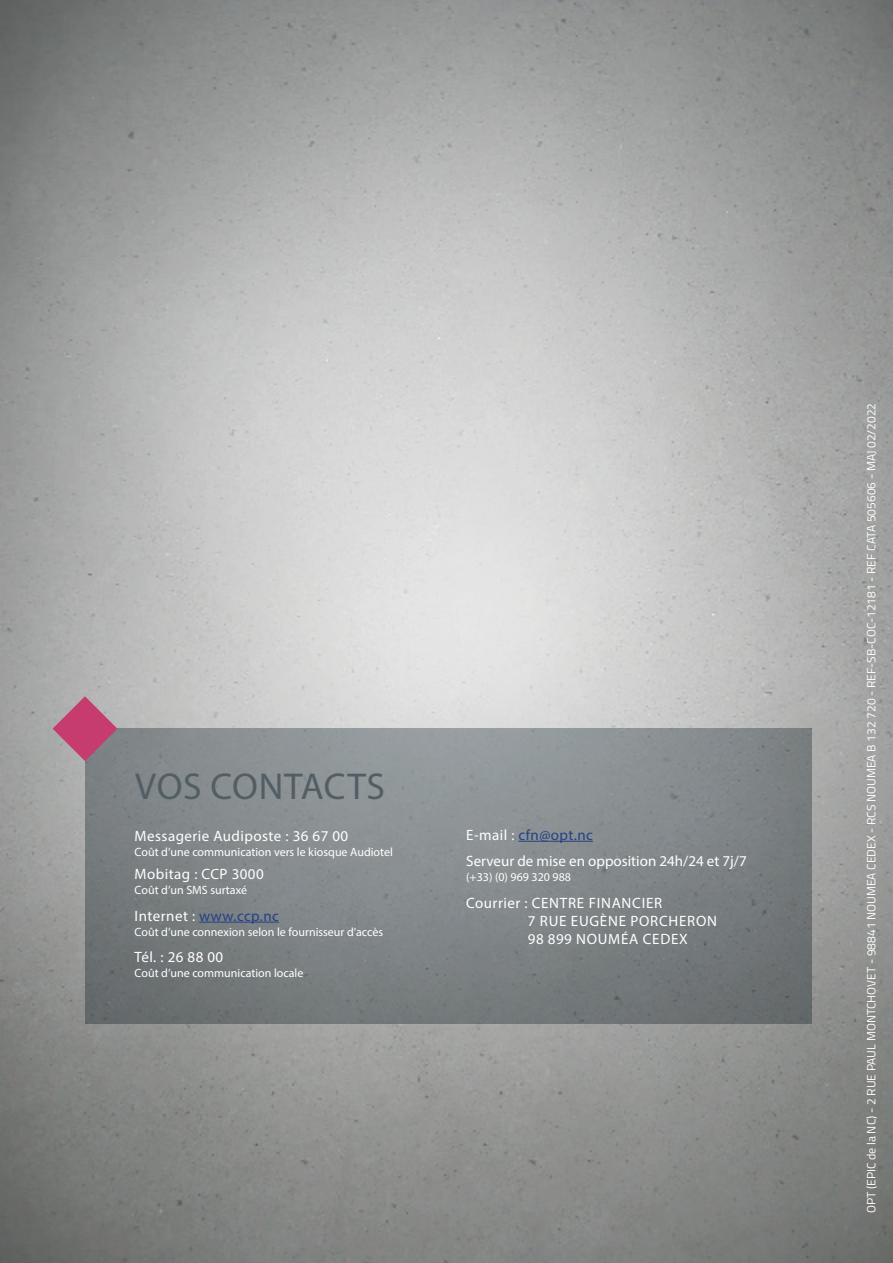
<style>
.page{position:relative;width:893px;height:1263px;background:#fff}
.page>*{position:absolute;margin:0;border:0;box-sizing:border-box;transform-origin:0 0}
.t1{font:37.5px "Myriad Pro";letter-spacing:.02em;color:#525e65}
.t2{font:15px/18px "Myriad Pro";letter-spacing:.05em;color:#fff}
.t3{font:15px "Myriad Pro";letter-spacing:.03em;color:#fff}
.t4{font:15px "Myriad Pro";color:#fff}
.t5{font:15px "Myriad Pro";letter-spacing:.03em;color:#244086}
.t6{font:12px "Myriad Pro";color:#fff}
.t7{font:12px "Titillium";color:#fff}
.s1{color:#fff}
</style>
<div class="page">
<img style="left:0;top:0;width:893px;height:1263px">
<svg style="left:85px;top:729px;width:726px;height:295px;background:#7f8486"></svg>
<svg style="left:53px;top:696px;width:64px;height:65px;background:#b47089"></svg>
<hr style="left:199px;top:922px;width:80px;height:1px;background:#244086">
<hr style="left:518px;top:841px;width:75px;height:1px;background:#244086">
<p class="t1" style="left:135px;top:763px;width:252px">VOS CONTACTS</p>
<p class="t3" style="left:135px;top:826px;width:215px">Messagerie Audiposte : 36 67 00</p>
<p class="t6" style="left:135px;top:844px;width:260px">Coût d’une communication vers le kiosque Audiotel</p>
<p class="t3" style="left:135px;top:865px;width:131px">Mobitag : CCP 3000</p>
<p class="t6" style="left:135px;top:883px;width:114px">Coût d’un SMS surtaxé</p>
<p class="t5" style="left:135px;top:906px;width:146px"><span class="s1">Internet :</span> www.ccp.nc</p>
<p class="t6" style="left:135px;top:924px;width:250px">Coût d’une connexion selon le fournisseur d’accès</p>
<p class="t3" style="left:135px;top:948px;width:90px">Tél. : 26 88 00</p>
<p class="t6" style="left:135px;top:966px;width:170px">Coût d’une communication locale</p>
<p class="t5" style="left:466px;top:825px;width:128px"><span class="s1">E-mail :</span> cfn@opt.nc</p>
<p class="t4" style="left:466px;top:852px;width:282px">Serveur de mise en opposition 24h/24 et 7j/7</p>
<p class="t6" style="left:466px;top:870px;width:106px">(+33) (0) 969 320 988</p>
<p class="t2" style="left:528px;top:893px;width:191px;text-indent:-62px">Courrier : CENTRE FINANCIER<br>7 RUE EUGÈNE PORCHERON</p>
<p class="t2" style="left:528px;top:930px;width:161px">98 899 NOUMÉA CEDEX</p>
<p class="t7" style="left:862px;top:1213px;width:812px;rotate:-90deg">OPT (EPIC de la NC) - 2 RUE PAUL MONTCHOVET - 98841 NOUMEA CEDEX - RCS NOUMEA B 132 720 - REF-SB-COC-12181 - REF CATA 505606 - MAJ 02/2022</p>
</div>
